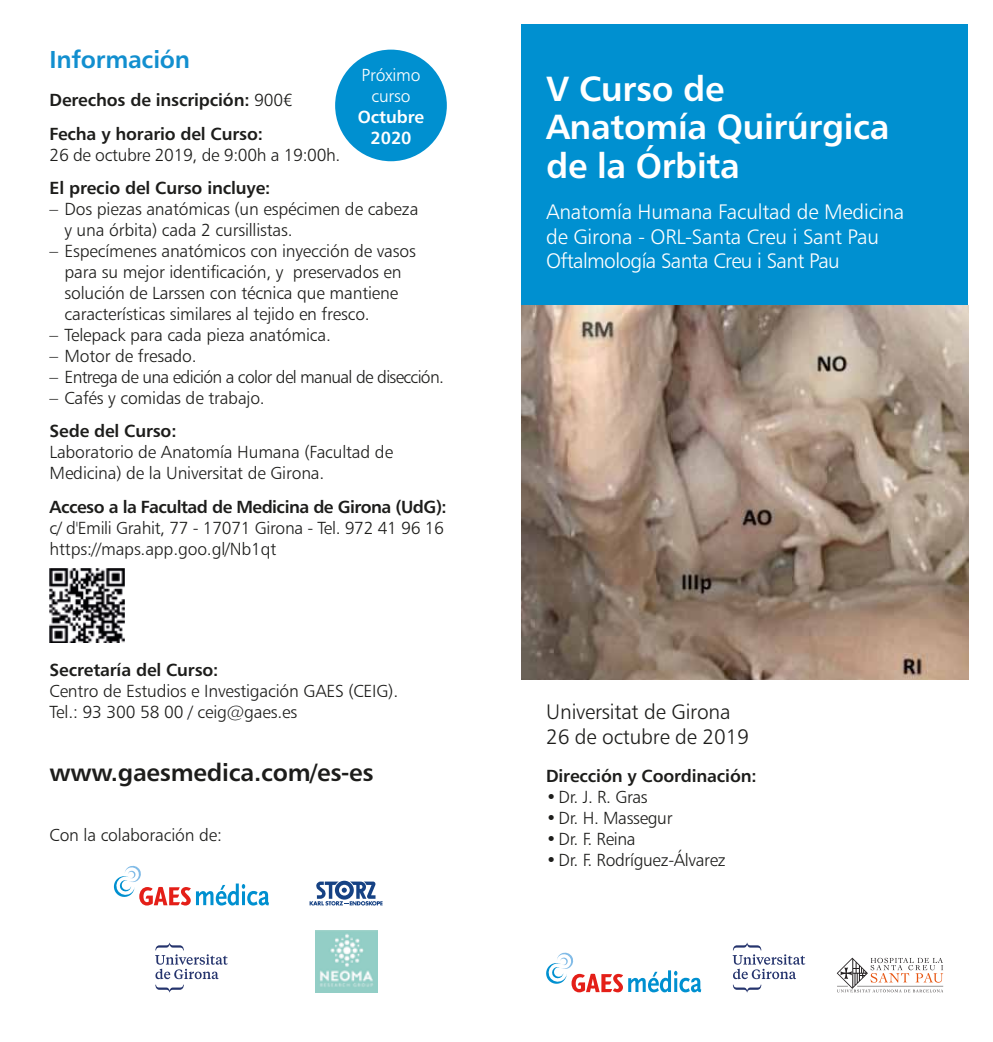
<style>
.page{position:relative;width:993px;height:1042px;background:#fff}
.page>*{position:absolute;margin:0;border:0;box-sizing:border-box;transform-origin:0 0}
.t1{font:35px/38.5px "Humanist 777 BT Bold B";letter-spacing:-.01em;color:#fff}
.t2{font:24.5px "Humanist 777 BT Bold B";letter-spacing:-.01em;color:#1d1d1b}
.t3{font:24.5px "Humanist 777 BT Bold B";letter-spacing:-.01em;color:#128fcf}
.t4{font:21px/24.5px "Humanist 777 BT Light B";letter-spacing:-.01em;color:#fff}
.t5{font:21px/24.5px "Humanist 777 BT Light B";letter-spacing:-.01em;color:#1d1d1b}
.t6{font:17.5px/21px "Humanist 777 BT Light B";letter-spacing:-.01em;color:#1d1d1b}
.t7{font:17.5px/33.4px "Humanist 777 BT Bold B";letter-spacing:-.01em;color:#1d1d1b}
.t8{font:17.5px "Humanist 777 BT Light B";letter-spacing:-.04em;color:#1d1d1b}
.t9{font:17.5px "Humanist 777 BT Bold B";letter-spacing:-.03em;color:#1d1d1b}
.t10{font:17.5px/21px "Humanist 777 BT Light B";letter-spacing:-.01em;color:#fff;text-align:center}
.t11{font:17.5px/21px "Humanist 777 BT Bold B";letter-spacing:-.01em;color:#fff;text-align:center}
.s1{font-family:"Humanist 777 BT Light B"}
</style>
<div class="page">
<img style="left:521px;top:305px;width:446px;height:375px">
<div style="left:521px;top:25px;width:446px;height:280px;background:#0090d0"></div>
<svg style="left:546px;top:952px;width:155px;height:40px"></svg>
<svg style="left:836px;top:957px;width:107px;height:35px"></svg>
<div style="left:335px;top:50px;width:111px;height:111px;background:#0090d0;border-radius:50%"></div>
<svg style="left:732px;top:943px;width:73px;height:49px"></svg>
<svg style="left:309px;top:881px;width:73px;height:24px"></svg>
<svg style="left:113px;top:865px;width:156px;height:40px"></svg>
<svg style="left:155px;top:943px;width:73px;height:49px"></svg>
<img style="left:315px;top:930px;width:62px;height:62px">
<img style="left:50px;top:568px;width:74px;height:74px">
<h2 class="t3" style="left:50px;top:44px;width:142px">Información</h2>
<p class="t10" style="left:361px;top:64px;width:61px">Próximo curso</p>
<p class="t11" style="left:358px;top:106px;width:68px">Octubre<br>2020</p>
<p class="t7" style="left:50px;top:83px;width:245px">Derechos de inscripción: <span class="s1">900€<br></span>Fecha y horario del Curso:</p>
<p class="t6" style="left:50px;top:144px;width:292px">26 de octubre 2019, de 9:00h a 19:00h.</p>
<p class="t7" style="left:50px;top:171px;width:222px">El precio del Curso incluye:</p>
<p class="t6" style="left:64px;top:198px;width:355px;text-indent:-15px">– Dos piezas anatómicas (un espécimen de cabeza y una órbita) cada 2 cursillistas.</p>
<p class="t6" style="left:64px;top:240px;width:353px;text-indent:-15px">– Especímenes anatómicos con inyección de vasos para su mejor identificación, y preservados en solución de Larssen con técnica que mantiene características similares al tejido en fresco.</p>
<p class="t6" style="left:50px;top:324px;width:283px">– Telepack para cada pieza anatómica.</p>
<p class="t6" style="left:50px;top:345px;width:149px">– Motor de fresado.</p>
<p class="t8" style="left:50px;top:366px;width:396px">– Entrega de una edición a color del manual de disección.</p>
<p class="t6" style="left:50px;top:387px;width:217px">– Cafés y comidas de trabajo.</p>
<p class="t7" style="left:50px;top:414px;width:128px">Sede del Curso:</p>
<p class="t6" style="left:50px;top:441px;width:345px">Laboratorio de Anatomía Humana (Facultad de<br>Medicina) de la Universitat de Girona.</p>
<p class="t9" style="left:50px;top:496px;width:398px">Acceso a la Facultad de Medicina de Girona (UdG):</p>
<p class="t6" style="left:50px;top:517px;width:395px">c/ d'Emili Grahit, 77 - 17071 Girona - Tel. 972 41 96 16 https://maps.app.goo.gl/Nb1qt</p>
<p class="t7" style="left:50px;top:653px;width:170px">Secretaría del Curso:</p>
<p class="t6" style="left:50px;top:680px;width:350px">Centro de Estudios e Investigación GAES (CEIG).<br>Tel.: 93 300 58 00 / ceig@gaes.es</p>
<h2 class="t2" style="left:50px;top:757px;width:325px">www.gaesmedica.com/es-es</h2>
<p class="t6" style="left:50px;top:824px;width:174px">Con la colaboración de:</p>
<h1 class="t1" style="left:546px;top:68px;width:345px">V Curso de<br>Anatomía Quirúrgica de la Órbita</h1>
<p class="t4" style="left:546px;top:199px;width:360px">Anatomía Humana Facultad de Medicina de Girona - ORL-Santa Creu i Sant Pau<br>Oftalmología Santa Creu i Sant Pau</p>
<p class="t5" style="left:546px;top:699px;width:204px">Universitat de Girona<br>26 de octubre de 2019</p>
<p class="t7" style="left:546px;top:759px;width:212px">Dirección y Coordinación:</p>
<p class="t6" style="left:546px;top:786px;width:103px">• Dr. J. R. Gras</p>
<p class="t6" style="left:546px;top:807px;width:128px">• Dr. H. Massegur</p>
<p class="t6" style="left:546px;top:828px;width:91px">• Dr. F. Reina</p>
<p class="t6" style="left:546px;top:849px;width:181px">• Dr. F. Rodríguez-Álvarez</p>
</div>
